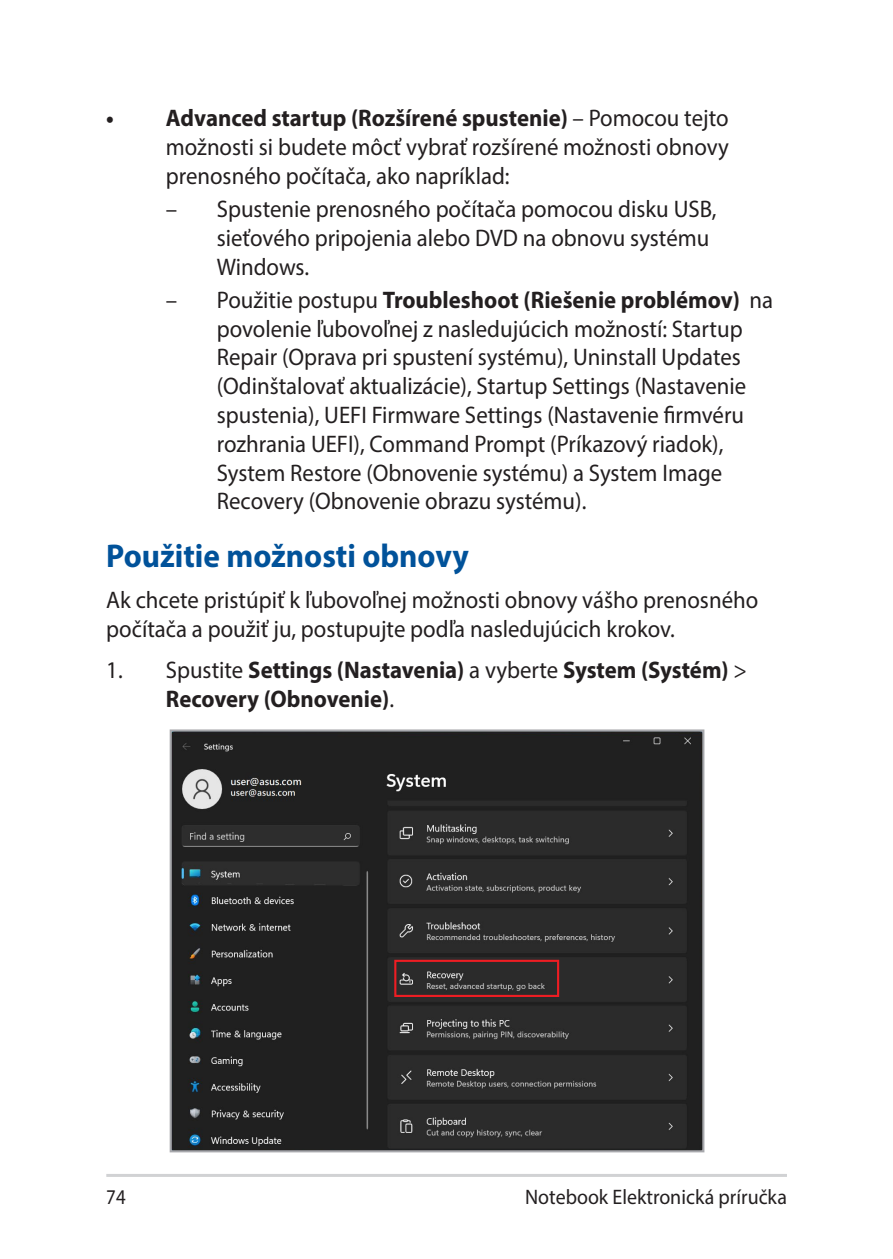
<style>
.page{position:relative;width:893px;height:1259px;background:#fff}
.page>*{position:absolute;margin:0;border:0;box-sizing:border-box;transform-origin:0 0}
.Heading_2{font:700 33px "Myriad Pro";color:#01529a;scale:.95 1}
.List_Indent{font:24px/28.8px "Myriad Pro";color:#231f20;scale:.95 1}
.List{font:24px/28.8px "Myriad Pro";color:#231f20;text-align:justify;scale:.95 1}
.Body_Text{font:24px/28.8px "Myriad Pro";color:#231f20;scale:.95 1}
.List-2{font:700 24px/28.8px "Myriad Pro";color:#231f20;scale:.95 1}
.t1{font:21px "Myriad Pro";color:#231f20;scale:.95 1}
.t2{font:21px "Myriad Pro";color:#231f20;scale:.9 1}
.s1{font-weight:700}
.s2{font-weight:400}
</style>
<div class="page">
<hr style="left:106px;top:1174px;width:681px;height:3px;background:#d1d2d4">
<img style="left:173px;top:732px;width:528px;height:417px">
<div style="left:170px;top:729px;width:534px;height:423px;border:2px solid #a8a9ad"></div>
<div style="left:394px;top:959px;width:165px;height:38px;border:2px solid #ee1d23"></div>
<p class="List" style="left:166px;top:104px;width:594px;text-indent:-60px"><span class="s1">• Advanced startup (Rozšírené spustenie)</span> – Pomocou tejto možnosti si budete môcť vybrať rozšírené možnosti obnovy prenosného počítača, ako napríklad:</p>
<p class="List_Indent" style="left:217px;top:194px;width:527px;text-indent:-51px">– Spustenie prenosného počítača pomocou disku USB, sieťového pripojenia alebo DVD na obnovu systému<br>Windows.</p>
<p class="List_Indent" style="left:217px;top:285px;width:587px;text-indent:-51px">– Použitie postupu <span class="s1">Troubleshoot (Riešenie problémov)</span> na povolenie ľubovoľnej z nasledujúcich možností: Startup Repair (Oprava pri spustení systému), Uninstall Updates (Odinštalovať aktualizácie), Startup Settings (Nastavenie spustenia), UEFI Firmware Settings (Nastavenie firmvéru rozhrania UEFI), Command Prompt (Príkazový riadok), System Restore (Obnovenie systému) a System Image Recovery (Obnovenie obrazu systému).</p>
<p class="Heading_2" style="left:106px;top:535px;width:383px">Použitie možnosti obnovy</p>
<p class="Body_Text" style="left:106px;top:585px;width:688px">Ak chcete pristúpiť k ľubovoľnej možnosti obnovy vášho prenosného počítača a použiť ju, postupujte podľa nasledujúcich krokov.</p>
<p class="List-2" style="left:166px;top:655px;width:613px;text-indent:-60px"><span class="s2">1. Spustite</span> Settings (Nastavenia) <span class="s2">a vyberte</span> System (Systém) <span class="s2">&gt;<br></span>Recovery (Obnovenie)<span class="s2">.</span></p>
<p class="t2" style="left:106px;top:1184px;width:23px">74</p>
<p class="t1" style="left:525px;top:1184px;width:277px">Notebook Elektronická príručka</p>
</div>
